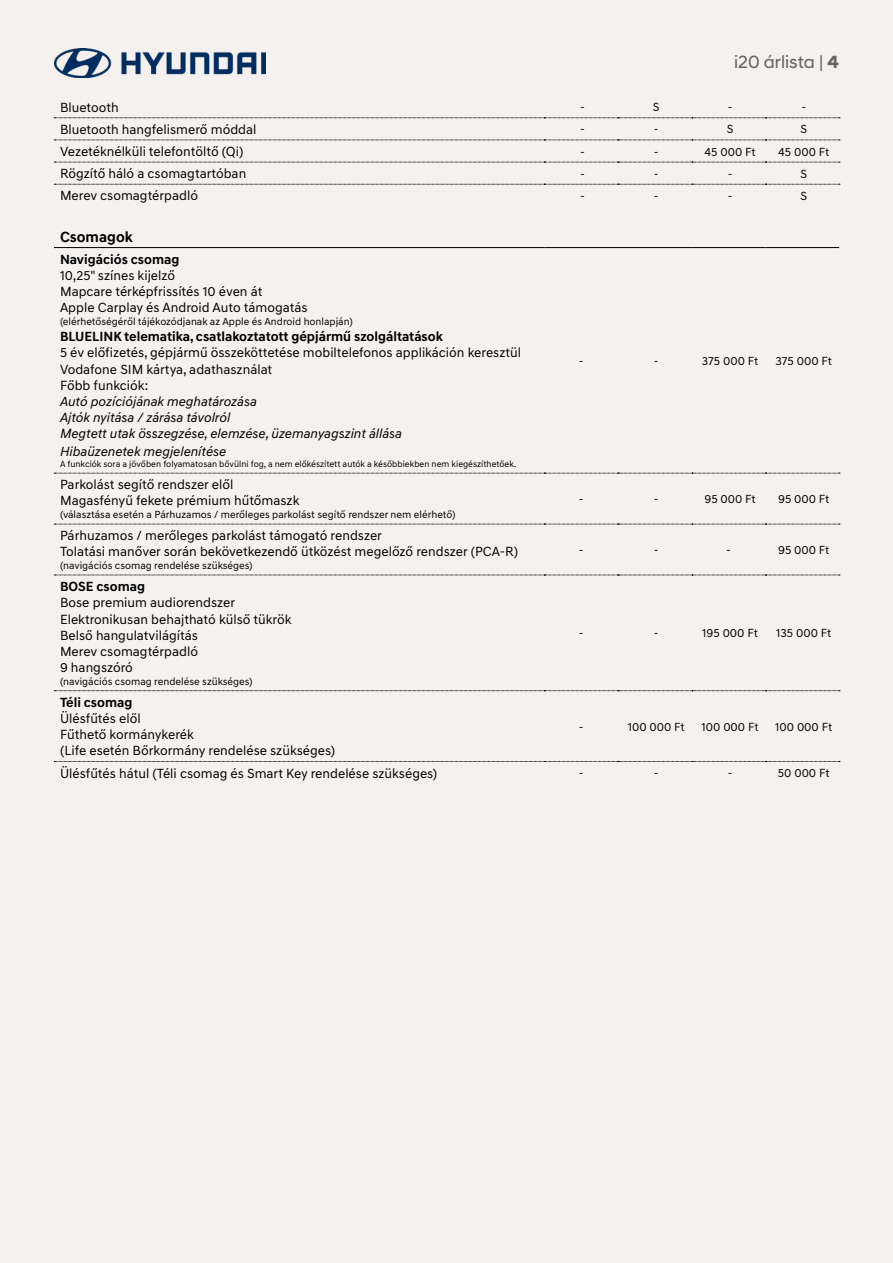
<style>
.page{position:relative;width:893px;height:1263px;background:#f4f1ef}
.page>*{position:absolute;margin:0;border:0;box-sizing:border-box;transform-origin:0 0}
.t1{font:18px "Hyundai Sans Head";color:#666665}
.t2{font:700 15px "Hyundai Sans Text";color:#000}
.t3{font:13.5px/16.2px "Hyundai Sans Text";color:#000}
.t4{font:italic 13.5px/16.2px "Hyundai Sans Text";color:#000}
.t5{font:700 13.5px "Hyundai Sans Text";color:#000}
.t6{font:12px "Hyundai Sans Text";color:#000}
.t7{font:10.5px "Hyundai Sans Text";color:#000}
.t8{font:9px "Hyundai Sans Text";color:#000}
.s1{font-weight:700}
</style>
<div class="page">
<img style="left:54px;top:48px;width:212px;height:29px">
<svg style="left:54px;top:118px;width:786px;height:1px"></svg>
<svg style="left:54px;top:140px;width:786px;height:1px"></svg>
<svg style="left:54px;top:162px;width:786px;height:1px"></svg>
<svg style="left:54px;top:184px;width:786px;height:1px"></svg>
<svg style="left:54px;top:473px;width:786px;height:1px"></svg>
<svg style="left:54px;top:524px;width:786px;height:1px"></svg>
<svg style="left:54px;top:575px;width:786px;height:1px"></svg>
<svg style="left:54px;top:690px;width:786px;height:1px"></svg>
<svg style="left:54px;top:761px;width:786px;height:1px"></svg>
<hr style="left:54px;top:247px;width:490px;height:1px;background:#000">
<hr style="left:544px;top:247px;width:74px;height:1px;background:#000">
<hr style="left:618px;top:247px;width:74px;height:1px;background:#000">
<hr style="left:692px;top:247px;width:73px;height:1px;background:#000">
<hr style="left:765px;top:247px;width:74px;height:1px;background:#000">
<h1 class="t1" style="left:734px;top:51px;width:106px">i20 árlista | <span class="s1">4</span></h1>
<p class="t3" style="left:60px;top:99px;width:60px">Bluetooth</p>
<p class="t6" style="left:580px;top:100px;width:6px">-</p>
<p class="t6" style="left:653px;top:100px;width:8px">S</p>
<p class="t6" style="left:728px;top:100px;width:6px">-</p>
<p class="t6" style="left:801px;top:100px;width:6px">-</p>
<p class="t3" style="left:60px;top:121px;width:198px">Bluetooth hangfelismerő móddal</p>
<p class="t6" style="left:580px;top:122px;width:6px">-</p>
<p class="t6" style="left:654px;top:122px;width:6px">-</p>
<p class="t6" style="left:727px;top:122px;width:8px">S</p>
<p class="t6" style="left:800px;top:122px;width:8px">S</p>
<p class="t3" style="left:60px;top:143px;width:185px">Vezetéknélküli telefontöltő (Qi)</p>
<p class="t6" style="left:580px;top:144px;width:6px">-</p>
<p class="t6" style="left:654px;top:144px;width:6px">-</p>
<p class="t6" style="left:704px;top:144px;width:53px">45 000 Ft</p>
<p class="t6" style="left:778px;top:144px;width:53px">45 000 Ft</p>
<p class="t3" style="left:60px;top:165px;width:188px">Rögzítő háló a csomagtartóban</p>
<p class="t6" style="left:580px;top:166px;width:6px">-</p>
<p class="t6" style="left:654px;top:166px;width:6px">-</p>
<p class="t6" style="left:728px;top:166px;width:6px">-</p>
<p class="t6" style="left:800px;top:166px;width:8px">S</p>
<p class="t3" style="left:60px;top:188px;width:140px">Merev csomagtérpadló</p>
<p class="t6" style="left:580px;top:188px;width:6px">-</p>
<p class="t6" style="left:654px;top:188px;width:6px">-</p>
<p class="t6" style="left:728px;top:188px;width:6px">-</p>
<p class="t6" style="left:800px;top:188px;width:8px">S</p>
<p class="t2" style="left:60px;top:227px;width:74px">Csomagok</p>
<p class="t5" style="left:60px;top:251px;width:121px">Navigációs csomag</p>
<p class="t3" style="left:60px;top:267px;width:249px">10,25" színes kijelző<br>Mapcare térképfrissítés 10 éven át<br>Apple Carplay és Android Auto támogatás</p>
<p class="t7" style="left:60px;top:315px;width:294px">(elérhetőségéről tájékozódjanak az Apple és Android honlapján)</p>
<p class="t5" style="left:60px;top:328px;width:384px">BLUELINK telematika, csatlakoztatott gépjármű szolgáltatások</p>
<p class="t3" style="left:60px;top:345px;width:463px">5 év előfizetés, gépjármű összeköttetése mobiltelefonos applikáción keresztül<br>Vodafone SIM kártya, adathasználat<br>Főbb funkciók:</p>
<p class="t4" style="left:60px;top:393px;width:344px">Autó pozíciójának meghatározása<br>Ajtók nyitása / zárása távolról<br>Megtett utak összegzése, elemzése, üzemanyagszint állása</p>
<p class="t4" style="left:60px;top:444px;width:168px">Hibaüzenetek megjelenítése</p>
<p class="t8" style="left:60px;top:459px;width:458px">A funkciók sora a jövőben folyamatosan bővülni fog, a nem előkészített autók a későbbiekben nem kiegészíthetőek.</p>
<p class="t6" style="left:579px;top:353px;width:6px">-</p>
<p class="t6" style="left:654px;top:353px;width:6px">-</p>
<p class="t6" style="left:702px;top:353px;width:58px">375 000 Ft</p>
<p class="t6" style="left:775px;top:353px;width:58px">375 000 Ft</p>
<p class="t3" style="left:60px;top:477px;width:241px">Parkolást segítő rendszer elől<br>Magasfényű fekete prémium hűtőmaszk</p>
<p class="t7" style="left:60px;top:508px;width:397px">(választása esetén a Párhuzamos / merőleges parkolást segítő rendszer nem elérhető)</p>
<p class="t3" style="left:60px;top:527px;width:460px">Párhuzamos / merőleges parkolást támogató rendszer<br>Tolatási manőver során bekövetkezendő ütközést megelőző rendszer (PCA-R)</p>
<p class="t7" style="left:60px;top:559px;width:194px">(navigációs csomag rendelése szükséges)</p>
<p class="t5" style="left:60px;top:578px;width:87px">BOSE csomag</p>
<p class="t3" style="left:60px;top:595px;width:233px">Bose premium audiorendszer<br>Elektronikusan behajtható külső tükrök<br>Belső hangulatvilágítás<br>Merev csomagtérpadló<br>9 hangszóró</p>
<p class="t7" style="left:60px;top:675px;width:194px">(navigációs csomag rendelése szükséges)</p>
<p class="t5" style="left:60px;top:694px;width:74px">Téli csomag</p>
<p class="t3" style="left:60px;top:710px;width:277px">Ülésfűtés elől<br>Fűthető kormánykerék<br>(Life esetén Bőrkormány rendelése szükséges)</p>
<p class="t6" style="left:579px;top:492px;width:6px">-</p>
<p class="t6" style="left:654px;top:492px;width:6px">-</p>
<p class="t6" style="left:704px;top:492px;width:53px">95 000 Ft</p>
<p class="t6" style="left:778px;top:492px;width:53px">95 000 Ft</p>
<p class="t6" style="left:579px;top:543px;width:6px">-</p>
<p class="t6" style="left:654px;top:543px;width:6px">-</p>
<p class="t6" style="left:726px;top:543px;width:6px">-</p>
<p class="t6" style="left:778px;top:543px;width:53px">95 000 Ft</p>
<p class="t6" style="left:579px;top:626px;width:6px">-</p>
<p class="t6" style="left:654px;top:626px;width:6px">-</p>
<p class="t6" style="left:702px;top:626px;width:57px">195 000 Ft</p>
<p class="t6" style="left:776px;top:626px;width:57px">135 000 Ft</p>
<p class="t6" style="left:579px;top:719px;width:6px">-</p>
<p class="t6" style="left:628px;top:719px;width:58px">100 000 Ft</p>
<p class="t6" style="left:702px;top:719px;width:58px">100 000 Ft</p>
<p class="t6" style="left:775px;top:719px;width:58px">100 000 Ft</p>
<p class="t3" style="left:60px;top:765px;width:379px">Ülésfűtés hátul (Téli csomag és Smart Key rendelése szükséges)</p>
<p class="t6" style="left:579px;top:766px;width:6px">-</p>
<p class="t6" style="left:654px;top:766px;width:6px">-</p>
<p class="t6" style="left:728px;top:766px;width:6px">-</p>
<p class="t6" style="left:778px;top:766px;width:53px">50 000 Ft</p>
</div>
